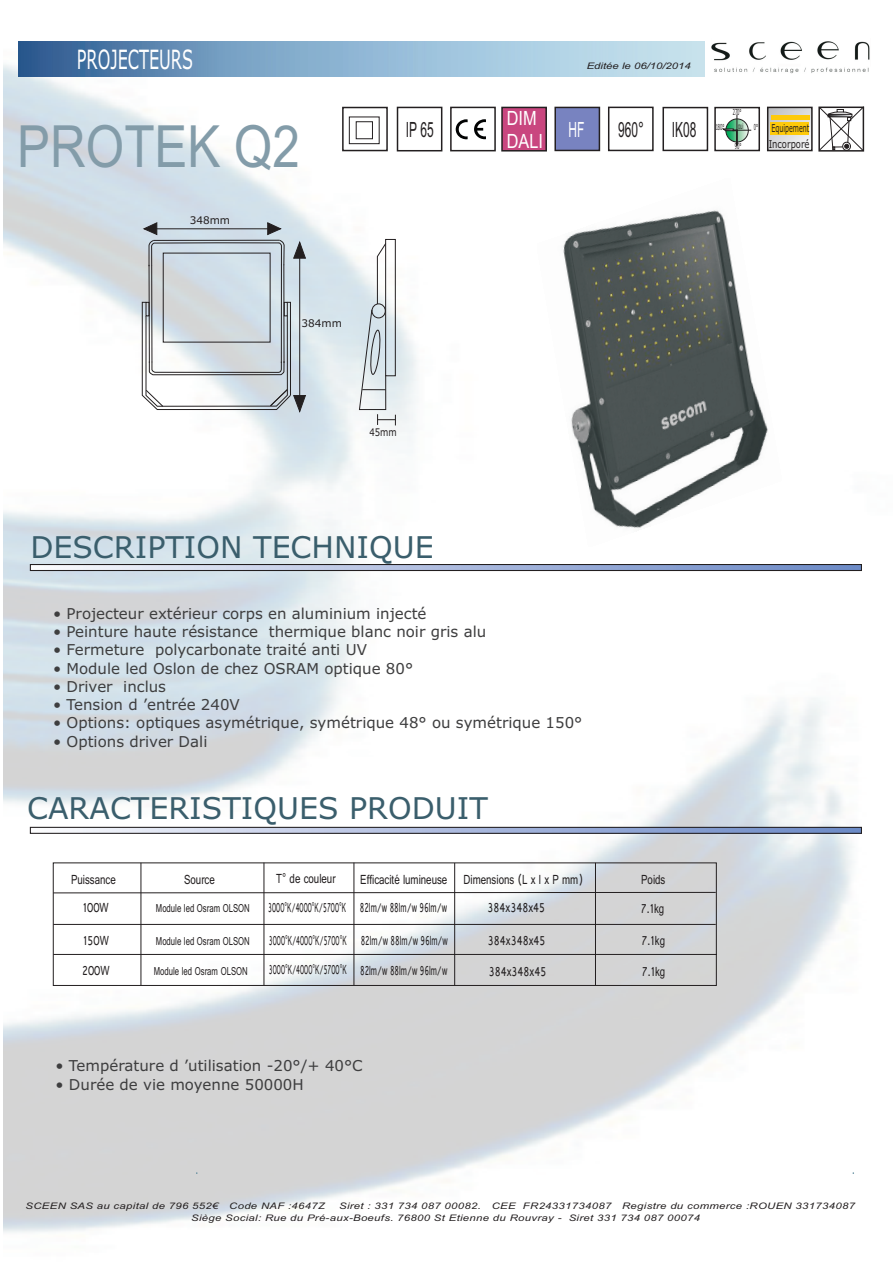
<style>
.page{position:relative;width:893px;height:1263px;background:#fff}
.page>*{position:absolute;margin:0;border:0;box-sizing:border-box;transform-origin:0 0}
.t1{font:58.2px "Arial";color:#839ca9;scale:.85 1}
.t2{font:30px "Verdana";color:#3a5e6c}
.t3{font:26.55px "Verdana";color:#fff;scale:.61 1}
.t4{font:21px "Arial Narrow";color:#231f20;scale:.7 1}
.t5{font:21px "Arial Narrow";color:#fff;scale:.7 1}
.t6{font:19.65px/22.2px "Arial Narrow";color:#fff}
.t7{font:15px "Verdana";color:#3e3e3f}
.t8{font:13.8px/29.1px "Gautami";color:#231f20;scale:.76 1}
.t9{font:13.8px/29.8px "Gautami";color:#231f20;scale:.5 1}
.t10{font:13.8px/30.2px "Gautami";color:#231f20;scale:.58 1}
.t11{font:12px "Gautami";color:#231f20;scale:.7 1}
.t12{font:10.8px/15.1px "Verdana";color:#231f20;scale:.58 1}
.t13{font:10.5px "Verdana";color:#231f20}
.t14{font:10.5px "Verdana";color:#231f20;scale:.81 1}
.t15{font:italic 9px/11.9px "Arial";letter-spacing:.03em;color:#231f20;scale:1.26 1}
.t16{font:italic 9px "Arial";color:#231f20;scale:1.26 1}
.t17{font:8.4px "Verdana";color:#231f20;scale:.43 1}
</style>
<div class="page">
<img style="left:4px;top:64px;width:858px;height:1169px">
<img style="left:18px;top:41px;width:687px;height:35px">
<img style="left:711px;top:41px;width:159px;height:32px">
<svg style="left:32px;top:566px;width:828px;height:3px;background:#afbee0"></svg>
<div style="left:30px;top:564px;width:832px;height:7px;border:1px solid #231f20"></div>
<svg style="left:32px;top:829px;width:828px;height:3px;background:#afbee0"></svg>
<div style="left:30px;top:827px;width:832px;height:7px;border:1px solid #231f20"></div>
<div style="left:342px;top:107px;width:46px;height:44px;border:2px solid #231f20"></div>
<div style="left:608px;top:107px;width:46px;height:44px;border:2px solid #231f20"></div>
<svg style="left:456px;top:119px;width:12px;height:20px"></svg>
<svg style="left:474px;top:119px;width:12px;height:20px"></svg>
<div style="left:450px;top:107px;width:46px;height:44px;border:2px solid #231f20"></div>
<div style="left:397px;top:107px;width:45px;height:44px;border:2px solid #231f20"></div>
<div style="left:662px;top:107px;width:46px;height:44px;border:2px solid #231f20"></div>
<div style="left:714px;top:107px;width:46px;height:44px;border:2px solid #231f20"></div>
<svg style="left:723px;top:114px;width:29px;height:32px"></svg>
<svg style="left:770px;top:110px;width:40px;height:38px"></svg>
<div style="left:767px;top:107px;width:46px;height:44px;border:2px solid #231f20"></div>
<div style="left:771px;top:115px;width:39px;height:5px;background:#feca0a"></div>
<div style="left:771px;top:123px;width:38px;height:12px;background:#feca0a"></div>
<svg style="left:818px;top:106px;width:47px;height:46px"></svg>
<svg style="left:196px;top:1172px;width:658px;height:2px"></svg>
<div style="left:349px;top:117px;width:31px;height:27px;border:1px solid #231f20"></div>
<div style="left:356px;top:121px;width:17px;height:18px;border:1px solid #231f20"></div>
<hr style="left:299px;top:243px;width:1px;height:168px;background:#231f20">
<svg style="left:293px;top:240px;width:13px;height:22px"></svg>
<div style="left:53px;top:862px;width:664px;height:124px;border:1px solid #231f20"></div>
<svg style="left:53px;top:892px;width:663px;height:2px"></svg>
<hr style="left:53px;top:924px;width:663px;height:1px;background:#231f20">
<hr style="left:53px;top:954px;width:664px;height:1px;background:#231f20">
<hr style="left:141px;top:863px;width:1px;height:122px;background:#231f20">
<hr style="left:264px;top:863px;width:1px;height:122px;background:#231f20">
<hr style="left:354px;top:863px;width:1px;height:122px;background:#231f20">
<hr style="left:454px;top:863px;width:1px;height:123px;background:#231f20">
<hr style="left:595px;top:863px;width:1px;height:123px;background:#231f20">
<img style="left:537px;top:178px;width:245px;height:369px">
<hr style="left:283px;top:265px;width:1px;height:98px;background:#231f20">
<hr style="left:281px;top:265px;width:1px;height:98px;background:#231f20">
<svg style="left:142px;top:222px;width:143px;height:45px;background:#bdc9d2"></svg>
<hr style="left:154px;top:240px;width:126px;height:1px;background:#231f20">
<hr style="left:149px;top:265px;width:1px;height:98px;background:#231f20">
<hr style="left:151px;top:265px;width:1px;height:97px;background:#231f20">
<div style="left:385px;top:239px;width:11px;height:137px;border:1px solid #231f20"></div>
<svg style="left:142px;top:301px;width:164px;height:113px"></svg>
<svg style="left:359px;top:242px;width:37px;height:183px"></svg>
<svg style="left:554px;top:106px;width:47px;height:46px;background:#757eb0"></svg>
<svg style="left:500px;top:106px;width:48px;height:46px;background:#b84e7c"></svg>
<h3 class="t3" style="left:77px;top:49px;width:192px">PROJECTEURS</h3>
<h1 class="t1" style="left:17px;top:125px;width:334px">PROTEK Q2</h1>
<p class="t13" style="left:190px;top:216px;width:42px">348mm</p>
<p class="t13" style="left:301px;top:319px;width:42px">384mm</p>
<p class="t16" style="left:587px;top:63px;width:84px">Editée le 06/10/2014</p>
<p class="t17" style="left:733px;top:108px;width:22px">270°</p>
<p class="t17" style="left:735px;top:143px;width:17px">90°</p>
<h3 class="t6" style="left:507px;top:109px;width:38px">DIM<br>DALI</h3>
<h3 class="t4" style="left:406px;top:121px;width:41px">IP 65</h3>
<h3 class="t4" style="left:672px;top:122px;width:37px">IK08</h3>
<p class="t17" style="left:716px;top:124px;width:22px">180°</p>
<p class="t17" style="left:754px;top:124px;width:11px">0°</p>
<h3 class="t4" style="left:618px;top:121px;width:38px">960°</h3>
<h3 class="t5" style="left:568px;top:122px;width:24px">HF</h3>
<p class="t17" style="left:738px;top:123px;width:14px">oui</p>
<p class="t12" style="left:769px;top:122px;width:72px">Equipement<br>Incorporé</p>
<p class="t14" style="left:369px;top:428px;width:35px">45mm</p>
<h2 class="t2" style="left:30px;top:535px;width:405px">DESCRIPTION TECHNIQUE</h2>
<p class="t7" style="left:53px;top:607px;width:375px">• Projecteur extérieur corps en aluminium injecté</p>
<p class="t7" style="left:53px;top:626px;width:435px">• Peinture haute résistance thermique blanc noir gris alu</p>
<p class="t7" style="left:53px;top:644px;width:315px">• Fermeture polycarbonate traité anti UV</p>
<p class="t7" style="left:53px;top:662px;width:362px">• Module led Oslon de chez OSRAM optique 80°</p>
<p class="t7" style="left:53px;top:680px;width:115px">• Driver inclus</p>
<p class="t7" style="left:53px;top:698px;width:188px">• Tension d ’entrée 240V</p>
<p class="t7" style="left:53px;top:717px;width:531px">• Options: optiques asymétrique, symétrique 48° ou symétrique 150°</p>
<p class="t7" style="left:53px;top:735px;width:156px">• Options driver Dali</p>
<h2 class="t2" style="left:27px;top:796px;width:462px">CARACTERISTIQUES PRODUIT</h2>
<p class="t8" style="left:71px;top:865px;width:60px;line-height:27.9px;text-align:center">Puissance<br>100W</p>
<p class="t8" style="left:82px;top:925px;width:38px;line-height:30.3px">150W<br>200W</p>
<p class="t8" style="left:184px;top:864px;width:42px">Source</p>
<p class="t8" style="left:276px;top:864px;width:80px">T° de couleur</p>
<p class="t8" style="left:360px;top:864px;width:116px">Efficacité lumineuse</p>
<p class="t11" style="left:156px;top:900px;width:136px">Module led Osram OLSON</p>
<p class="t9" style="left:268px;top:892px;width:359px">3000°K/4000°K/5700°K 82lm/w 88lm/w 96lm/w</p>
<p class="t8" style="left:464px;top:864px;width:158px">Dimensions (L x l x P mm)</p>
<p class="t8" style="left:487px;top:893px;width:78px">384x348x45</p>
<p class="t11" style="left:156px;top:934px;width:136px">Module led Osram OLSON</p>
<p class="t11" style="left:154px;top:964px;width:136px">Module led Osram OLSON</p>
<p class="t9" style="left:269px;top:925px;width:157px">3000°K/4000°K/5700°K<br>3000°K/4000°K/5700°K</p>
<p class="t10" style="left:360px;top:925px;width:153px">82lm/w 88lm/w 96lm/w<br>82lm/w 88lm/w 96lm/w</p>
<p class="t8" style="left:488px;top:926px;width:78px">384x348x45</p>
<p class="t8" style="left:489px;top:956px;width:78px">384x348x45</p>
<p class="t7" style="left:55px;top:1060px;width:309px">• Température d ’utilisation -20°/+ 40°C</p>
<p class="t7" style="left:55px;top:1078px;width:250px">• Durée de vie moyenne 50000H</p>
<p class="t8" style="left:641px;top:864px;width:34px">Poids<br>7.1kg</p>
<p class="t8" style="left:641px;top:925px;width:32px">7.1kg</p>
<p class="t8" style="left:642px;top:956px;width:32px">7.1kg</p>
<p class="t15" style="left:26px;top:1201px;width:239px">SCEEN SAS au capital de 796 552€ Code NAF :4647Z</p>
<p class="t15" style="left:191px;top:1201px;width:528px;text-indent:148px">Siret : 331 734 087 00082. CEE FR24331734087 Registre du commerce :ROUEN 331734087<br>Siège Social: Rue du Pré-aux-Boeufs. 76800 St Etienne du Rouvray - Siret 331 734 087 00074</p>
</div>
